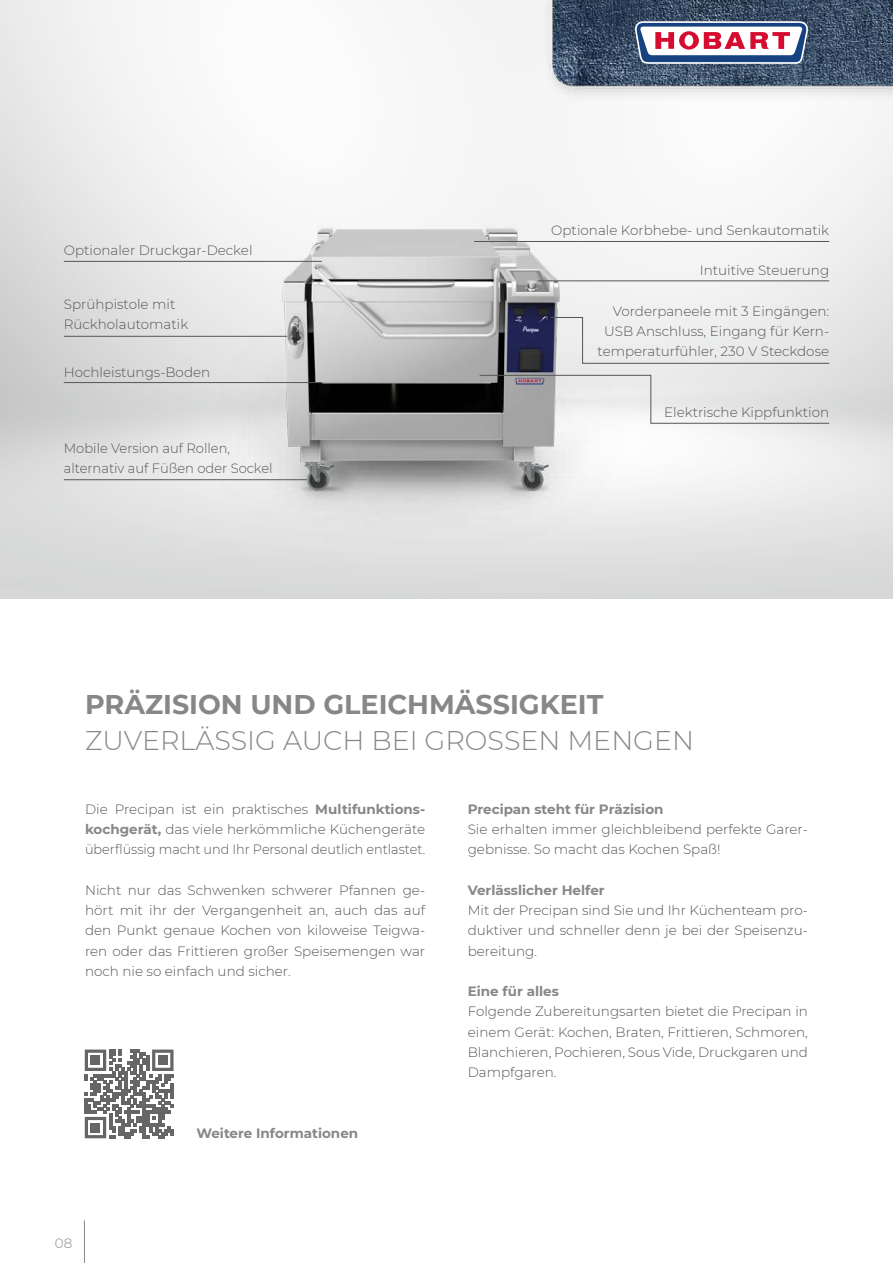
<style>
.page{position:relative;width:893px;height:1263px;background:#fff}
.page>*{position:absolute;margin:0;border:0;box-sizing:border-box;transform-origin:0 0}
.t1{font:300 27px "Montserrat";color:#878786}
.t2{font:700 27px "Montserrat";color:#878786}
.t3{font:300 13.5px/20.2px "Montserrat";color:#565656;text-align:justify}
.t4{font:700 13.5px "Montserrat";color:#878786}
.t5{font:300 13.5px "Montserrat";color:#878786}
.s1{font-weight:700;color:#878786}
</style>
<div class="page">
<hr style="left:84px;top:1220px;width:1px;height:43px;background:#878786">
<hr style="left:892px;top:599px;width:1px;height:255px;background:#dadada">
<img style="left:191px;top:221px;width:461px;height:336px">
<img style="left:470px;top:0;width:423px;height:123px">
<svg style="left:635px;top:21px;width:173px;height:43px"></svg>
<hr style="left:474px;top:241px;width:355px;height:1px;background:#565656">
<hr style="left:538px;top:280px;width:291px;height:1px;background:#565656">
<svg style="left:550px;top:317px;width:280px;height:47px"></svg>
<svg style="left:479px;top:375px;width:351px;height:49px;background:#cfcfcf"></svg>
<hr style="left:64px;top:261px;width:258px;height:1px;background:#565656">
<hr style="left:64px;top:336px;width:223px;height:1px;background:#565656">
<hr style="left:64px;top:382px;width:258px;height:1px;background:#565656">
<hr style="left:64px;top:479px;width:243px;height:1px;background:#565656">
<svg style="left:85px;top:1049px;width:89px;height:89px"></svg>
<div style="left:91px;top:1056px;width:9px;height:9px;background:#666"></div>
<div style="left:158px;top:1056px;width:9px;height:9px;background:#666"></div>
<div style="left:91px;top:1123px;width:9px;height:9px;background:#666"></div>
<p class="t3" style="left:64px;top:240px;width:190px">Optionaler Druckgar-Deckel</p>
<p class="t3" style="left:64px;top:294px;width:126px">Sprühpistole mit<br>Rückholautomatik</p>
<p class="t3" style="left:64px;top:361px;width:148px">Hochleistungs-Boden</p>
<p class="t3" style="left:64px;top:437px;width:210px">Mobile Version auf Rollen, alternativ auf Füßen oder Sockel</p>
<p class="t3" style="left:551px;top:219px;width:279px">Optionale Korbhebe- und Senkautomatik</p>
<p class="t3" style="left:700px;top:260px;width:131px">Intuitive Steuerung</p>
<p class="t3" style="left:598px;top:300px;width:233px;text-align:right">Vorderpaneele mit 3 Eingängen:<br>USB Anschluss, Eingang für Kern&shy;temperaturfühler, 230 V Steckdose</p>
<p class="t3" style="left:664px;top:402px;width:167px">Elektrische Kippfunktion</p>
<h1 class="t2" style="left:85px;top:685px;width:520px">PRÄZISION UND GLEICHMÄSSIGKEIT</h1>
<h1 class="t1" style="left:85px;top:722px;width:611px">ZUVERLÄSSIG AUCH BEI GROSSEN MENGEN</h1>
<p class="t3" style="left:85px;top:798px;width:342px">Die Precipan ist ein praktisches <span class="s1">Multifunktions&shy;kochgerät,</span> das viele herkömmliche Küchengeräte überflüssig macht und Ihr Personal deutlich entlastet.</p>
<p class="t3" style="left:85px;top:879px;width:342px">Nicht nur das Schwenken schwerer Pfannen ge&shy;hört mit ihr der Vergangenheit an, auch das auf den Punkt genaue Kochen von kiloweise Teigwa&shy;ren oder das Frittieren großer Speisemengen war noch nie so einfach und sicher.</p>
<p class="t5" style="left:55px;top:1234px;width:19px">08</p>
<p class="t4" style="left:196px;top:1123px;width:163px">Weitere Informationen</p>
<p class="t4" style="left:468px;top:799px;width:197px">Precipan steht für Präzision</p>
<p class="t3" style="left:468px;top:819px;width:342px">Sie erhalten immer gleichbleibend perfekte Garer&shy;gebnisse. So macht das Kochen Spaß!</p>
<p class="t4" style="left:468px;top:880px;width:138px">Verlässlicher Helfer</p>
<p class="t3" style="left:468px;top:900px;width:342px">Mit der Precipan sind Sie und Ihr Küchenteam pro&shy;duktiver und schneller denn je bei der Speisenzu&shy;bereitung.</p>
<p class="t4" style="left:468px;top:982px;width:93px">Eine für alles</p>
<p class="t3" style="left:468px;top:1001px;width:342px">Folgende Zubereitungsarten bietet die Precipan in einem Gerät: Kochen, Braten, Frittieren, Schmoren, Blanchieren, Pochieren, Sous Vide, Druckgaren und Dampfgaren.</p>
</div>
